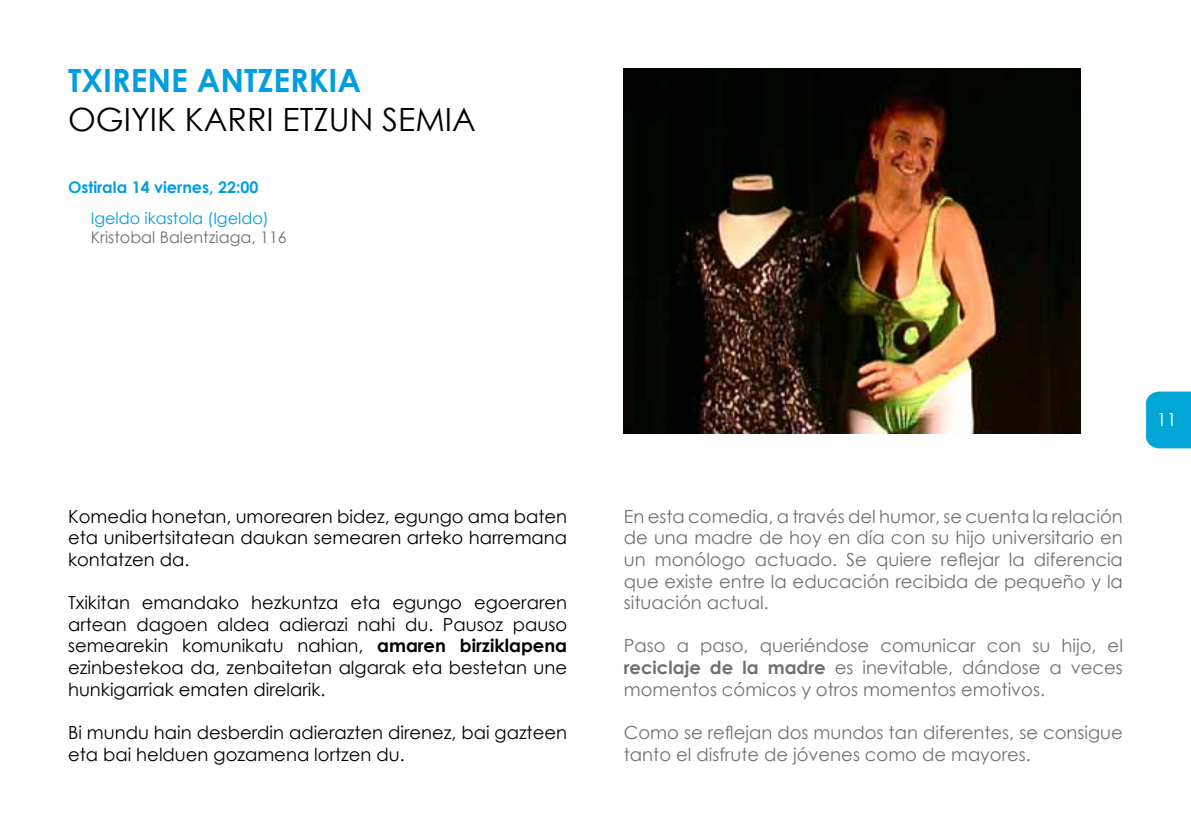
<style>
.page{position:relative;width:1191px;height:840px;background:#fff}
.page>*{position:absolute;margin:0;border:0;box-sizing:border-box;transform-origin:0 0}
.t1{font:32px "Century Gothic";color:#000}
.t2{font:700 32px "Century Gothic";color:#009ee0}
.t3{font:18px/21.6px "Century Gothic";color:#707172;text-align:justify}
.t4{font:18px/21.6px "Century Gothic";color:#000;text-align:justify}
.t5{font:18px "Century Gothic";color:#fff}
.t6{font:16px "Century Gothic";color:#707172}
.t7{font:700 16px "Century Gothic";color:#009ee0}
.t8{font:16px "Century Gothic";color:#009ee0}
.s1{font-weight:700}
</style>
<div class="page">
<div style="left:1146px;top:391px;width:45px;height:57px;background:#00a6d6"></div>
<img style="left:624px;top:68px;width:456px;height:365px">
<h1 class="t2" style="left:68px;top:56px;width:295px">TXIRENE ANTZERKIA</h1>
<h1 class="t1" style="left:68px;top:97px;width:409px">OGIYIK KARRI ETZUN SEMIA</h1>
<p class="t7" style="left:68px;top:175px;width:192px">Ostirala 14 viernes, 22:00</p>
<p class="t8" style="left:91px;top:206px;width:179px">Igeldo ikastola (Igeldo)</p>
<p class="t6" style="left:91px;top:226px;width:198px">Kristobal Balentziaga, 116</p>
<p class="t4" style="left:68px;top:505px;width:500px">Komedia honetan, umorearen bidez, egungo ama baten eta unibertsitatean daukan semearen arteko harremana kontatzen da.</p>
<p class="t4" style="left:68px;top:591px;width:500px">Txikitan emandako hezkuntza eta egungo egoeraren artean dagoen aldea adierazi nahi du. Pausoz pauso semearekin komunikatu nahian, <span class="s1">amaren birziklapena </span>ezinbestekoa da, zenbaitetan algarak eta bestetan une hunkigarriak ematen direlarik.</p>
<p class="t4" style="left:68px;top:721px;width:500px">Bi mundu hain desberdin adierazten direnez, bai gazteen eta bai helduen gozamena lortzen du.</p>
<p class="t3" style="left:624px;top:505px;width:500px">En esta comedia, a través del humor, se cuenta la relación de una madre de hoy en día con su hijo universitario en un monólogo actuado. Se quiere reflejar la diferencia que existe entre la educación recibida de pequeño y la situación actual.</p>
<p class="t3" style="left:624px;top:634px;width:500px">Paso a paso, queriéndose comunicar con su hijo, el <span class="s1">reciclaje de la madre</span> es inevitable, dándose a veces momentos cómicos y otros momentos emotivos.</p>
<p class="t3" style="left:624px;top:721px;width:500px">Como se reflejan dos mundos tan diferentes, se consigue tanto el disfrute de jóvenes como de mayores.</p>
<p class="t5" style="left:1156px;top:407px;width:21px">11</p>
</div>
